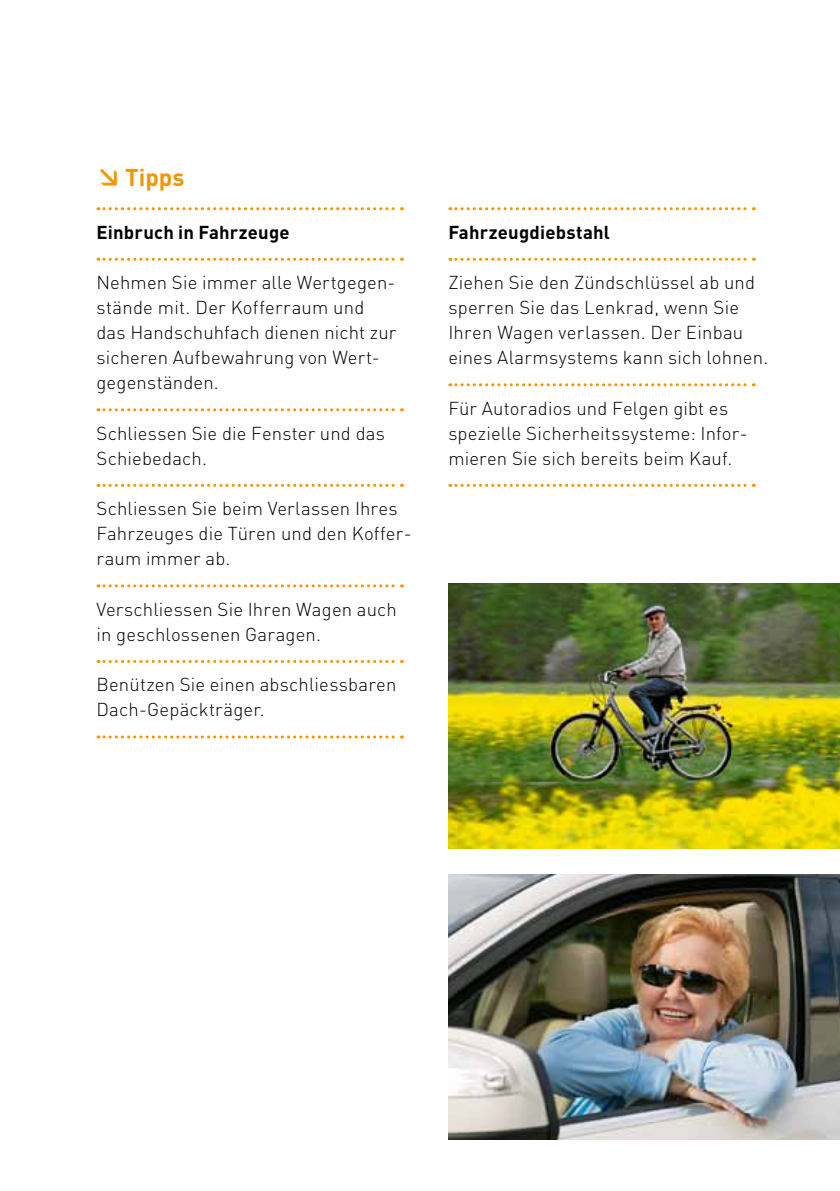
<style>
.page{position:relative;width:840px;height:1191px;background:#fff}
.page>*{position:absolute;margin:0;border:0;box-sizing:border-box;transform-origin:0 0}
.t1{font:700 24px "DIN Pro";color:#f49500}
.t2{font:300 18.4px/25px "DIN Pro";letter-spacing:.01em;color:#000}
.t3{font:700 18.4px "DIN Pro";letter-spacing:.01em;color:#000}
</style>
<div class="page">
<img style="left:448px;top:874px;width:391px;height:266px">
<img style="left:448px;top:583px;width:391px;height:265px">
<svg style="left:449px;top:207px;width:305px;height:3px"></svg>
<svg style="left:449px;top:258px;width:305px;height:3px"></svg>
<svg style="left:449px;top:383px;width:305px;height:3px"></svg>
<svg style="left:449px;top:484px;width:305px;height:3px"></svg>
<svg style="left:98px;top:207px;width:304px;height:3px"></svg>
<svg style="left:98px;top:258px;width:304px;height:3px"></svg>
<svg style="left:98px;top:408px;width:304px;height:3px"></svg>
<svg style="left:98px;top:484px;width:304px;height:3px"></svg>
<svg style="left:98px;top:584px;width:304px;height:3px"></svg>
<svg style="left:98px;top:660px;width:304px;height:3px"></svg>
<svg style="left:98px;top:735px;width:304px;height:3px"></svg>
<h1 class="t1" style="left:96px;top:161px;width:89px">↘ Tipps</h1>
<p class="t3" style="left:96px;top:219px;width:195px">Einbruch in Fahrzeuge</p>
<p class="t2" style="left:96px;top:269px;width:301px">Nehmen Sie immer alle Wertgegen&shy;stände mit. Der Kofferraum und das Handschuhfach dienen nicht zur sicheren Aufbewahrung von Wert&shy;gegenständen.</p>
<p class="t2" style="left:96px;top:420px;width:290px">Schliessen Sie die Fenster und das<br>Schiebedach.</p>
<p class="t2" style="left:96px;top:495px;width:316px">Schliessen Sie beim Verlassen Ihres<br>Fahrzeuges die Türen und den Koffer&shy;raum immer ab.</p>
<p class="t2" style="left:96px;top:596px;width:302px">Verschliessen Sie Ihren Wagen auch in geschlossenen Garagen.</p>
<p class="t2" style="left:96px;top:671px;width:301px">Benützen Sie einen abschliessbaren<br>Dach-Gepäckträger.</p>
<p class="t3" style="left:448px;top:219px;width:163px">Fahrzeugdiebstahl</p>
<p class="t2" style="left:448px;top:269px;width:321px">Ziehen Sie den Zündschlüssel ab und sperren Sie das Lenkrad, wenn Sie Ihren Wagen verlassen. Der Einbau eines Alarmsystems kann sich lohnen.</p>
<p class="t2" style="left:448px;top:395px;width:300px">Für Autoradios und Felgen gibt es spezielle Sicherheitssysteme: Infor&shy;mieren Sie sich bereits beim Kauf.</p>
</div>
